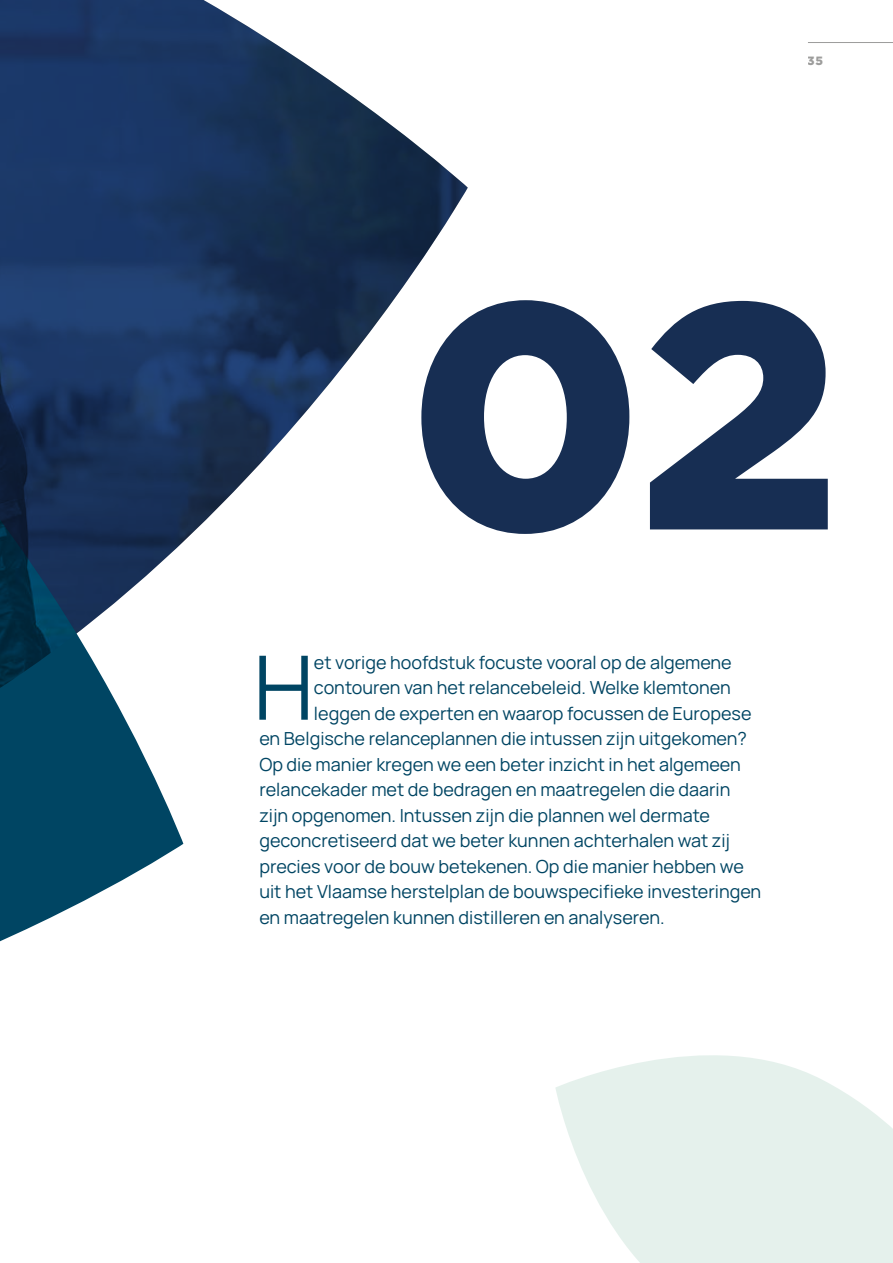
<style>
.page{position:relative;width:893px;height:1263px;background:#fff}
.page>*{position:absolute;margin:0;border:0;box-sizing:border-box;transform-origin:0 0}
.t1{font:900 321px "Gotham";color:#172e53}
.t2{font:200 88.8px "Manrope";color:#004563}
.t3{font:200 18px "Manrope";color:#004563}
.t4{font:900 12px "Gotham";color:#9d9d9c}
</style>
<div class="page">
<svg style="left:0;top:689px;width:183px;height:253px;fill:#004563"></svg>
<svg style="left:555px;top:1055px;width:338px;height:208px;fill:#e5f1ec"></svg>
<img style="left:0;top:0;width:468px;height:689px">
<hr style="left:808px;top:42px;width:85px;height:1px;background:#9d9d9c">
<p class="t4" style="left:808px;top:52px;width:16px">35</p>
<h1 class="t1" style="left:408px;top:195px;width:433px">02</h1>
<h2 class="t2" style="left:253px;top:625px;width:62px">H</h2>
<p class="t3" style="left:314px;top:649px;width:419px">et vorige hoofdstuk focuste vooral op de algemene</p>
<p class="t3" style="left:314px;top:675px;width:418px">contouren van het relancebeleid. Welke klemtonen</p>
<p class="t3" style="left:314px;top:700px;width:439px">leggen de experten en waarop focussen de Europese</p>
<p class="t3" style="left:259px;top:726px;width:489px">en Belgische relanceplannen die intussen zijn uitgekomen?</p>
<p class="t3" style="left:259px;top:751px;width:483px">Op die manier kregen we een beter inzicht in het algemeen</p>
<p class="t3" style="left:259px;top:777px;width:473px">relancekader met de bedragen en maatregelen die daarin</p>
<p class="t3" style="left:259px;top:802px;width:452px">zijn opgenomen. Intussen zijn die plannen wel dermate</p>
<p class="t3" style="left:259px;top:828px;width:472px">geconcretiseerd dat we beter kunnen achterhalen wat zij</p>
<p class="t3" style="left:259px;top:853px;width:486px">precies voor de bouw betekenen. Op die manier hebben we</p>
<p class="t3" style="left:259px;top:879px;width:503px">uit het Vlaamse herstelplan de bouwspecifieke investeringen</p>
<p class="t3" style="left:259px;top:904px;width:407px">en maatregelen kunnen distilleren en analyseren.</p>
</div>
